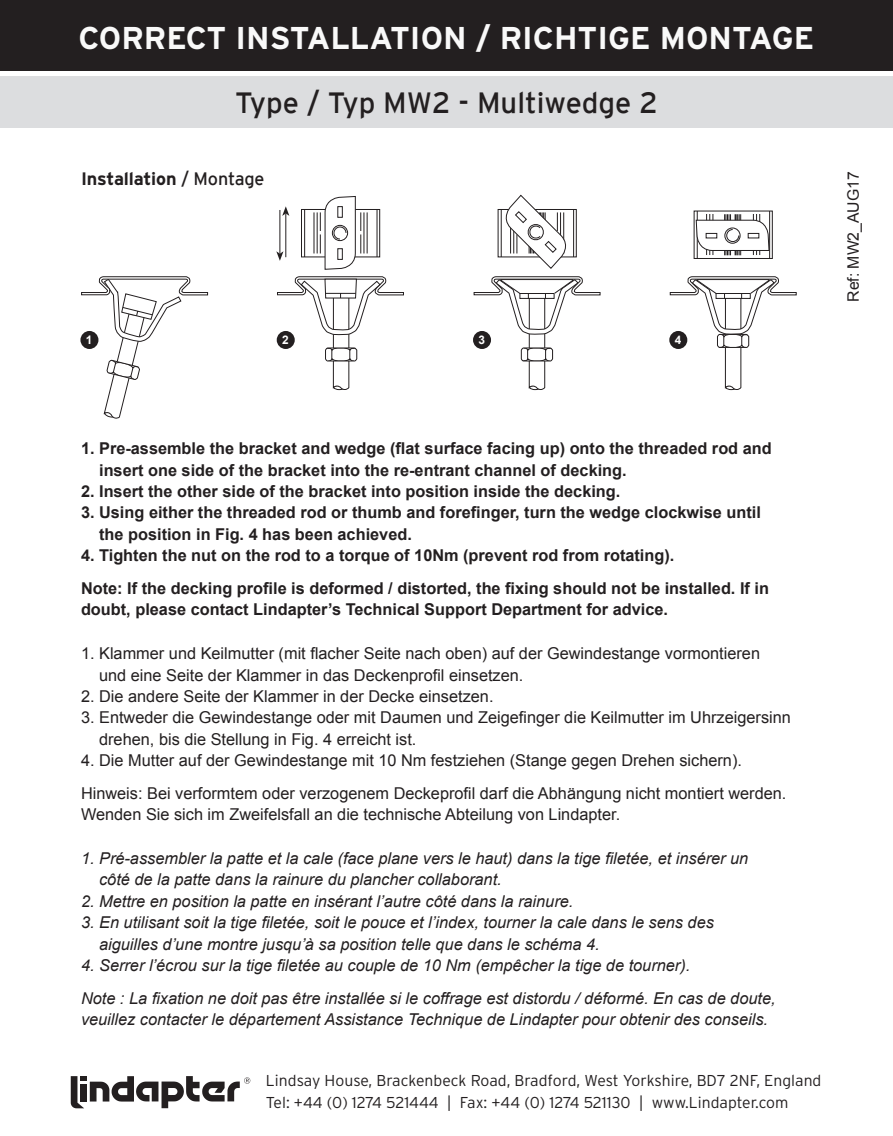
<style>
.page{position:relative;width:893px;height:1136px;background:#fff}
.page>*{position:absolute;margin:0;border:0;box-sizing:border-box;transform-origin:0 0}
.t1{font:700 31.5px "Interstate";color:#f9f9f9}
.t2{font:29.25px "Interstate";color:#231f20}
.t3{font:700 18px "Interstate";letter-spacing:-.01em;color:#231f20}
.t4{font:italic 16.2px/21.4px "Arial";color:#231f20}
.t5{font:16.2px/21.4px "Arial";color:#231f20}
.t6{font:700 16.2px/21.4px "Arial";color:#231f20}
.t7{font:300 15.75px "Interstate";color:#231f20}
.t8{font:15.75px "Arial";color:#231f20}
.t9{font:700 11.92px "Arial";color:#fff}
.s1{font-weight:400}
</style>
<div class="page">
<svg style="left:696px;top:213px;width:75px;height:44px"></svg>
<hr style="left:769px;top:211px;width:1px;height:47px;background:#231f20">
<hr style="left:697px;top:211px;width:1px;height:47px;background:#231f20">
<div style="left:694px;top:211px;width:79px;height:48px;border:1px solid #231f20"></div>
<svg style="left:695px;top:214px;width:75px;height:45px"></svg>
<svg style="left:497px;top:195px;width:80px;height:74px"></svg>
<svg style="left:669px;top:276px;width:128px;height:114px"></svg>
<div style="left:717px;top:334px;width:32px;height:14px;border:1px solid #231f20;border-radius:2px"></div>
<svg style="left:473px;top:276px;width:128px;height:114px"></svg>
<div style="left:521px;top:347px;width:32px;height:14px;border:1px solid #231f20;border-radius:2px"></div>
<svg style="left:276px;top:196px;width:128px;height:194px"></svg>
<svg style="left:81px;top:276px;width:127px;height:142px"></svg>
<div style="left:80px;top:331px;width:18px;height:18px;background:#231f20;border-radius:50%"></div>
<div style="left:277px;top:331px;width:18px;height:18px;background:#231f20;border-radius:50%"></div>
<div style="left:473px;top:331px;width:18px;height:18px;background:#231f20;border-radius:50%"></div>
<div style="left:669px;top:331px;width:18px;height:18px;background:#231f20;border-radius:50%"></div>
<svg style="left:71px;top:1076px;width:179px;height:32px"></svg>
<div style="left:0;top:0;width:893px;height:70px;background:#231f20"></div>
<div style="left:0;top:77px;width:893px;height:51px;background:#dcdddf"></div>
<p class="t1" style="left:79px;top:20px;width:737px">CORRECT INSTALLATION / RICHTIGE MONTAGE</p>
<p class="t2" style="left:235px;top:86px;width:424px">Type / Typ MW2 - Multiwedge 2</p>
<p class="t3" style="left:81px;top:169px;width:185px">Installation <span class="s1">/ Montage</span></p>
<p class="t9" style="left:86px;top:332px;width:8px">1</p>
<p class="t9" style="left:282px;top:332px;width:8px">2</p>
<p class="t9" style="left:479px;top:332px;width:8px">3</p>
<p class="t9" style="left:675px;top:332px;width:8px">4</p>
<p class="t8" style="left:843px;top:302px;width:132px;rotate:-90deg">Ref: MW2_AUG17</p>
<p class="t6" style="left:81px;top:438px;width:692px">1. Pre-assemble the bracket and wedge (flat surface facing up) onto the threaded rod and</p>
<p class="t6" style="left:99px;top:460px;width:529px">insert one side of the bracket into the re-entrant channel of decking.</p>
<p class="t6" style="left:81px;top:481px;width:541px">2. Insert the other side of the bracket into position inside the decking.</p>
<p class="t6" style="left:81px;top:502px;width:681px">3. Using either the threaded rod or thumb and forefinger, turn the wedge clockwise until</p>
<p class="t6" style="left:99px;top:524px;width:314px">the position in Fig. 4 has been achieved.</p>
<p class="t6" style="left:81px;top:545px;width:595px">4. Tighten the nut on the rod to a torque of 10Nm (prevent rod from rotating).</p>
<p class="t6" style="left:81px;top:578px;width:689px">Note: If the decking profile is deformed / distorted, the fixing should not be installed. If in doubt, please contact Lindapter’s Technical Support Department for advice.</p>
<p class="t5" style="left:81px;top:643px;width:681px">1. Klammer und Keilmutter (mit flacher Seite nach oben) auf der Gewindestange vormontieren</p>
<p class="t5" style="left:99px;top:664px;width:426px">und eine Seite der Klammer in das Deckenprofil einsetzen.</p>
<p class="t5" style="left:81px;top:685px;width:414px">2. Die andere Seite der Klammer in der Decke einsetzen.</p>
<p class="t5" style="left:81px;top:707px;width:711px">3. Entweder die Gewindestange oder mit Daumen und Zeigefinger die Keilmutter im Uhrzeigersinn</p>
<p class="t5" style="left:99px;top:728px;width:319px">drehen, bis die Stellung in Fig. 4 erreicht ist.</p>
<p class="t5" style="left:81px;top:749px;width:662px">4. Die Mutter auf der Gewindestange mit 10 Nm festziehen (Stange gegen Drehen sichern).</p>
<p class="t5" style="left:81px;top:782px;width:707px">Hinweis: Bei verformtem oder verzogenem Deckeprofil darf die Abhängung nicht montiert werden.<br>Wenden Sie sich im Zweifelsfall an die technische Abteilung von Lindapter.</p>
<p class="t4" style="left:81px;top:847px;width:669px">1. Pré-assembler la patte et la cale (face plane vers le haut) dans la tige filetée, et insérer un</p>
<p class="t4" style="left:99px;top:869px;width:404px">côté de la patte dans la rainure du plancher collaborant.</p>
<p class="t4" style="left:81px;top:890px;width:494px">2. Mettre en position la patte en insérant l’autre côté dans la rainure.</p>
<p class="t4" style="left:81px;top:911px;width:634px">3. En utilisant soit la tige filetée, soit le pouce et l’index, tourner la cale dans le sens des</p>
<p class="t4" style="left:99px;top:933px;width:502px">aiguilles d’une montre jusqu’à sa position telle que dans le schéma 4.</p>
<p class="t4" style="left:81px;top:954px;width:611px">4. Serrer l’écrou sur la tige filetée au couple de 10 Nm (empêcher la tige de tourner).</p>
<p class="t4" style="left:81px;top:987px;width:696px">Note : La fixation ne doit pas être installée si le coffrage est distordu / déformé. En cas de doute, veuillez contacter le département Assistance Technique de Lindapter pour obtenir des conseils.</p>
<p class="t7" style="left:266px;top:1071px;width:557px">Lindsay House, Brackenbeck Road, Bradford, West Yorkshire, BD7 2NF, England</p>
<p class="t7" style="left:266px;top:1093px;width:524px">Tel: +44 (0) 1274 521444 | Fax: +44 (0) 1274 521130 | www.Lindapter.com</p>
</div>
